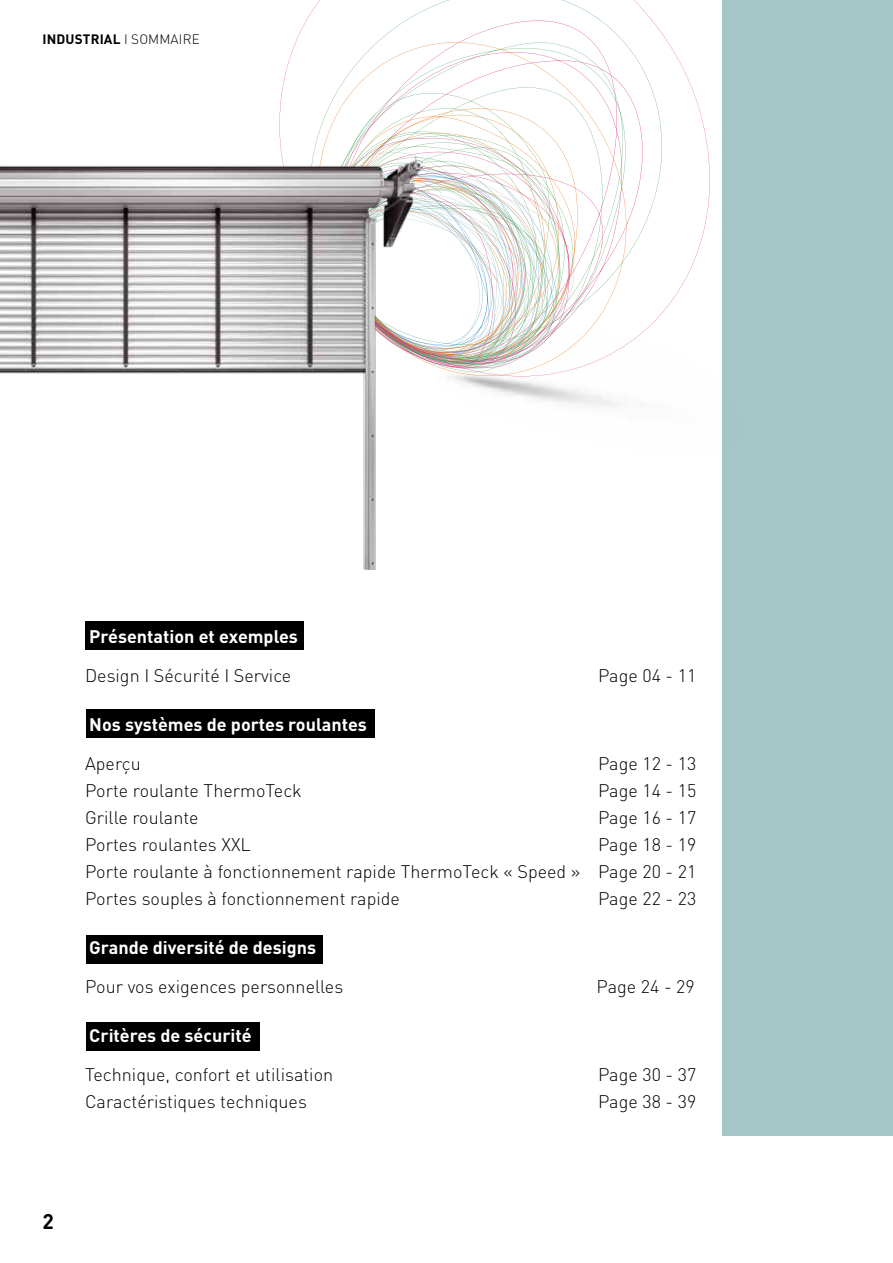
<style>
.page{position:relative;width:893px;height:1263px;background:#fff}
.page>*{position:absolute;margin:0;border:0;box-sizing:border-box;transform-origin:0 0}
.t1{font:700 21px "DIN Pro";color:#000}
.t2{font:300 18px/27px "DIN Pro";color:#000;text-align:justify}
.t3{font:700 18px "DIN Pro";color:#fff}
.t4{font:700 13.5px "DIN Pro";letter-spacing:.01em;color:#000}
.s1{font-weight:300}
</style>
<div class="page">
<div style="left:723px;top:0;width:170px;height:1135px;background:#a6c7c7"></div>
<img style="left:422px;top:345px;width:204px;height:31px">
<svg style="left:310px;top:0;width:352px;height:345px"></svg>
<img style="left:0;top:157px;width:422px;height:413px">
<div style="left:85px;top:621px;width:219px;height:29px;background:#000"></div>
<div style="left:86px;top:935px;width:236px;height:29px;background:#000"></div>
<div style="left:86px;top:709px;width:288px;height:29px;background:#000"></div>
<div style="left:86px;top:1022px;width:173px;height:29px;background:#000"></div>
<p class="t4" style="left:43px;top:30px;width:159px">INDUSTRIAL <span class="s1">I SOMMAIRE</span></p>
<p class="t3" style="left:89px;top:624px;width:210px">Présentation et exemples</p>
<p class="t2" style="left:85px;top:661px;width:208px">Design I Sécurité I Service</p>
<p class="t2" style="left:598px;top:661px;width:100px">Page 04 - 11</p>
<p class="t3" style="left:89px;top:712px;width:279px">Nos systèmes de portes roulantes</p>
<p class="t2" style="left:85px;top:750px;width:57px">Aperçu</p>
<p class="t2" style="left:598px;top:750px;width:100px">Page 12 - 13</p>
<p class="t2" style="left:85px;top:777px;width:218px">Porte roulante ThermoTeck</p>
<p class="t2" style="left:598px;top:777px;width:100px">Page 14 - 15</p>
<p class="t2" style="left:85px;top:804px;width:115px">Grille roulante</p>
<p class="t2" style="left:598px;top:804px;width:100px">Page 16 - 17</p>
<p class="t2" style="left:85px;top:831px;width:167px">Portes roulantes XXL</p>
<p class="t2" style="left:85px;top:831px;width:613px;text-indent:513px">Page 18 - 19<br>Porte roulante à fonctionnement rapide ThermoTeck « Speed » Page 20 - 21<br>Portes souples à fonctionnement rapide</p>
<p class="t2" style="left:598px;top:885px;width:100px">Page 22 - 23</p>
<p class="t3" style="left:89px;top:935px;width:228px">Grande diversité de designs</p>
<p class="t2" style="left:85px;top:973px;width:260px">Pour vos exigences personnelles</p>
<p class="t2" style="left:597px;top:973px;width:100px">Page 24 - 29</p>
<p class="t3" style="left:89px;top:1023px;width:164px">Critères de sécurité</p>
<p class="t2" style="left:85px;top:1061px;width:250px">Technique, confort et utilisation</p>
<p class="t2" style="left:598px;top:1061px;width:100px">Page 30 - 37</p>
<p class="t2" style="left:85px;top:1088px;width:223px">Caractéristiques techniques</p>
<p class="t2" style="left:598px;top:1088px;width:100px">Page 38 - 39</p>
<p class="t1" style="left:43px;top:1207px;width:13px">2</p>
</div>
